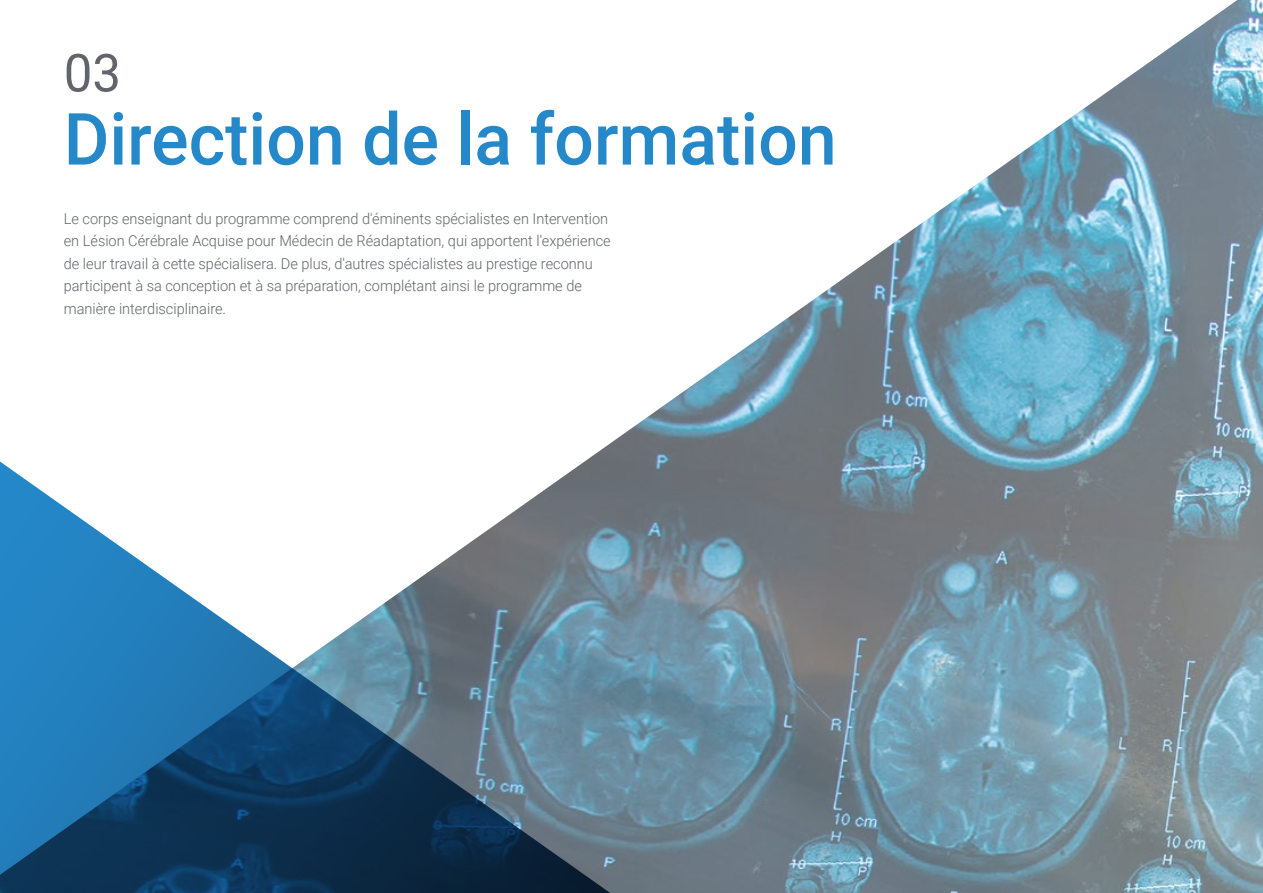
<style>
.page{position:relative;width:1263px;height:893px;background:#fff}
.page>*{position:absolute;margin:0;border:0;box-sizing:border-box;transform-origin:0 0}
.t1{font:500 72px "Roboto";color:#2488c9}
.t2{font:52.5px "Roboto";color:#61646a}
.t3{font:300 15px/22.5px "Roboto";color:#61646a}
</style>
<div class="page">
<img style="left:606px;top:0;width:657px;height:893px">
<svg style="left:0;top:446px;width:640px;height:447px"></svg>
<h2 class="t2" style="left:64px;top:36px;width:59px">03</h2>
<h1 class="t1" style="left:64px;top:89px;width:774px">Direction de la formation</h1>
<p class="t3" style="left:64px;top:207px;width:548px">Le corps enseignant du programme comprend d'éminents spécialistes en Intervention en Lésion Cérébrale Acquise pour Médecin de Réadaptation, qui apportent l'expérience de leur travail à cette spécialisera. De plus, d'autres spécialistes au prestige reconnu participent à sa conception et à sa préparation, complétant ainsi le programme de manière interdisciplinaire.</p>
</div>
